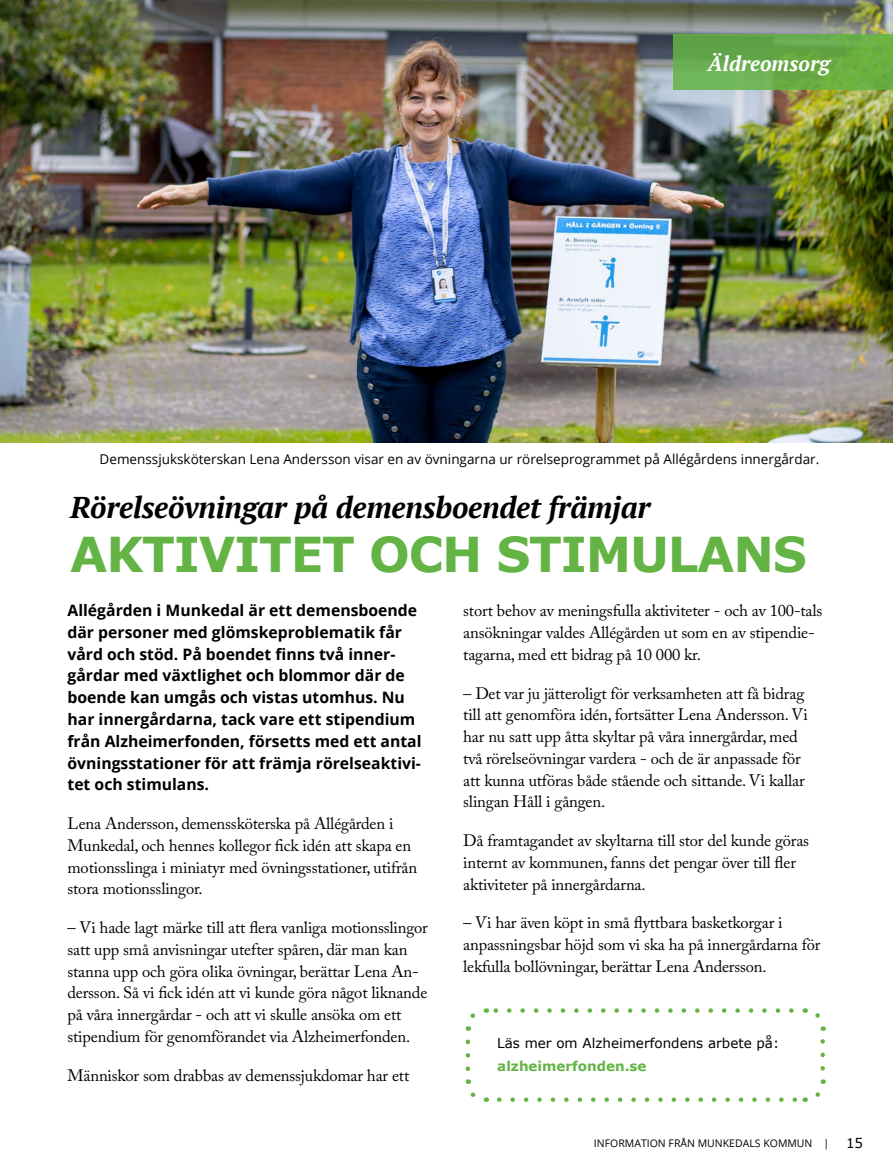
<style>
.page{position:relative;width:893px;height:1170px;background:#fff}
.page>*{position:absolute;margin:0;border:0;box-sizing:border-box;transform-origin:0 0}
.Huvudrubrik_blå{font:700 48px "Verdana";letter-spacing:-.025em;color:#64b445}
.Huvudrubrik_blå-2{font:italic 700 30px "PT Serif";letter-spacing:-.01em;color:#000}
.t1{font:italic 700 21px "PT Serif";color:#fff}
.Ingress{font:16.5px/21.8px "Adobe Caslon Pro";letter-spacing:-.01em;color:#000}
.Ingress-2{font:700 15.75px/21.8px "Open Sans";color:#000}
.Bildtext{font:13.5px "Open Sans";color:#000}
.Verdana_brödtext{font:13.5px/22.5px "Verdana";color:#000}
.t2{font:10.5px "Open Sans";color:#000}
.s1{font-weight:700;color:#64b445}
.s2{font-family:"Verdana";font-size:13.5px}
</style>
<div class="page">
<img style="left:0;top:0;width:893px;height:442px">
<svg style="left:673px;top:34px;width:220px;height:55px;background:#68ab49"></svg>
<svg style="left:499px;top:1097px;width:298px;height:4px"></svg>
<svg style="left:486px;top:1008px;width:305px;height:4px"></svg>
<svg style="left:465px;top:1013px;width:10px;height:17px"></svg>
<svg style="left:466px;top:1041px;width:21px;height:61px"></svg>
<svg style="left:805px;top:1079px;width:21px;height:22px"></svg>
<svg style="left:805px;top:1008px;width:20px;height:60px"></svg>
<p class="t1" style="left:708px;top:49px;width:124px">Äldreomsorg</p>
<p class="Bildtext" style="left:100px;top:449px;width:721px">Demenssjuksköterskan Lena Andersson visar en av övningarna ur rörelseprogrammet på Allégårdens innergårdar.</p>
<p class="Huvudrubrik_blå-2" style="left:70px;top:487px;width:582px">Rörelseövningar på demensboendet främjar</p>
<p class="Huvudrubrik_blå" style="left:70px;top:520px;width:738px">AKTIVITET OCH STIMULANS</p>
<p class="Ingress-2" style="left:68px;top:599px;width:356px">Allégården i Munkedal är ett demensboende där personer med glömskeproblematik får vård och stöd. På boendet finns två inner&shy;gårdar med växtlighet och blommor där de boende kan umgås och vistas utomhus. Nu har innergårdarna, tack vare ett stipendium från Alzheimerfonden, försetts med ett antal övningsstationer för att främja rörelseaktivi&shy;tet och stimulans.</p>
<p class="Ingress" style="left:68px;top:812px;width:351px">Lena Andersson, demenssköterska på Allégården i Munkedal, och hennes kollegor fick idén att skapa en motionsslinga i miniatyr med övningsstationer, utifrån stora motionsslingor.</p>
<p class="Ingress" style="left:68px;top:916px;width:362px">– Vi hade lagt märke till att flera vanliga motionsslingor satt upp små anvisningar utefter spåren, där man kan stanna upp och göra olika övningar, berättar Lena An&shy;dersson. Så vi fick idén att vi kunde göra något liknande på våra innergårdar - och att vi skulle ansöka om ett stipendium för genomförandet via Alzheimerfonden.</p>
<p class="Ingress" style="left:68px;top:1064px;width:343px">Människor som drabbas av demenssjukdomar har ett</p>
<p class="Ingress" style="left:463px;top:599px;width:361px">stort behov av meningsfulla aktiviteter - och av 100-tals ansökningar valdes Allégården ut som en av stipendie&shy;tagarna, med ett bidrag på 10 000 kr.</p>
<p class="Ingress" style="left:463px;top:682px;width:346px">– Det var ju jätteroligt för verksamheten att få bidrag till att genomföra idén, fortsätter Lena Andersson. Vi har nu satt upp åtta skyltar på våra innergårdar, med två rörelseövningar vardera - och de är anpassade för att kunna utföras både stående och sittande. Vi kallar slingan Håll i gången.</p>
<p class="Ingress" style="left:463px;top:829px;width:347px">Då framtagandet av skyltarna till stor del kunde göras internt av kommunen, fanns det pengar över till fler aktiviteter på innergårdarna.</p>
<p class="Ingress" style="left:463px;top:911px;width:359px">– Vi har även köpt in små flyttbara basketkorgar i anpassningsbar höjd som vi ska ha på innergårdarna för lekfulla bollövningar, berättar Lena Andersson.</p>
<p class="Verdana_brödtext" style="left:497px;top:1032px;width:283px">Läs mer om Alzheimerfondens arbete på: <span class="s1">alzheimerfonden.se</span></p>
<p class="t2" style="left:594px;top:1135px;width:271px">INFORMATION FRÅN MUNKEDALS KOMMUN | <span class="s2">15</span></p>
</div>
